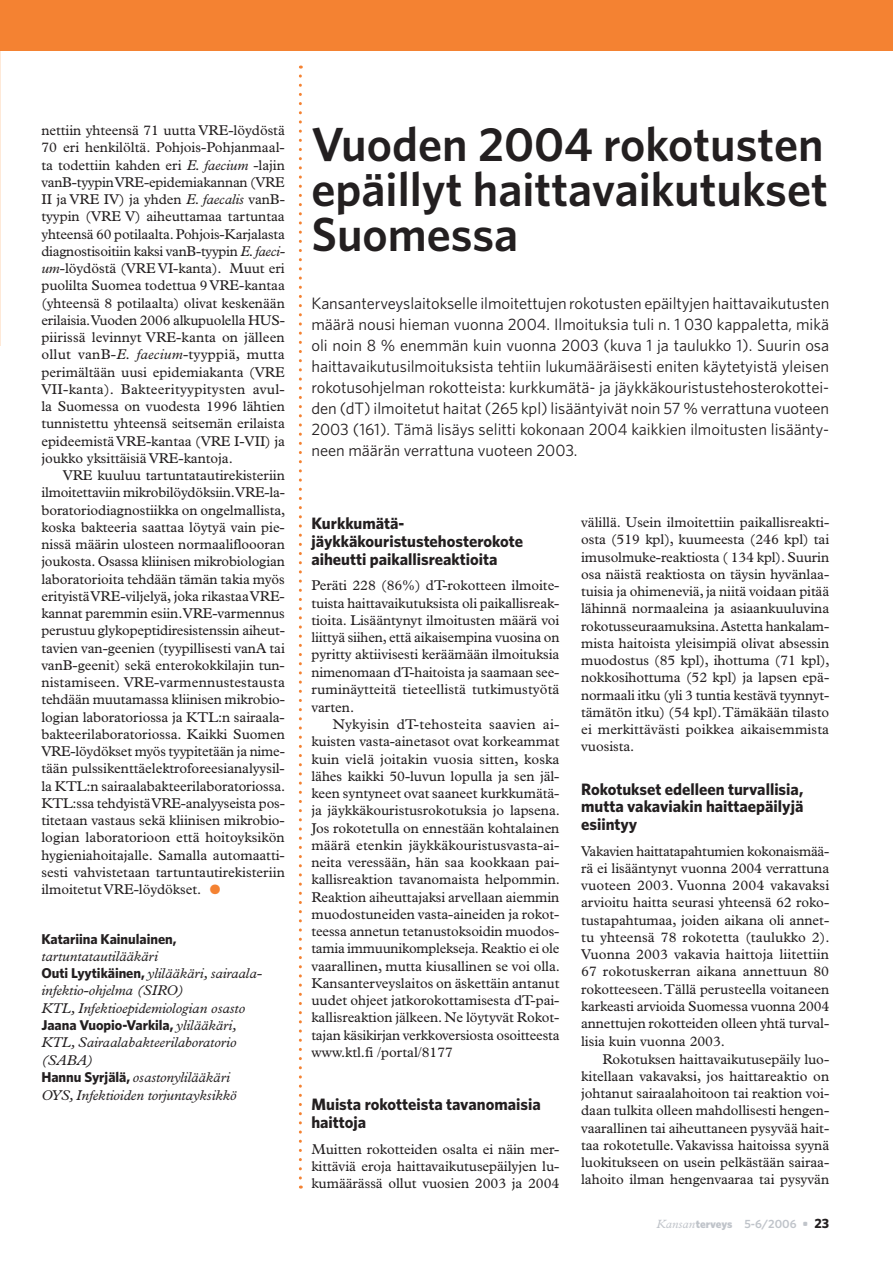
<style>
.page{position:relative;width:893px;height:1263px;background:#fff}
.page>*{position:absolute;margin:0;border:0;box-sizing:border-box;transform-origin:0 0}
.t1{font:600 48px/45px "Whitney";color:#231f20;text-align:justify}
.t2{font:16.5px/21px "Whitney";letter-spacing:-.005em;color:#231f20;text-align:justify}
.t3{font:700 16.5px/17.5px "Whitney";color:#231f20}
.t4{font:14.25px/17.2px "Plantin";letter-spacing:-.005em;color:#231f20;text-align:justify}
.t5{font:italic 14.25px/17.2px "Plantin";letter-spacing:-.005em;color:#231f20}
.t6{font:700 14.25px "Whitney";letter-spacing:-.005em;color:#231f20}
.t7{font:600 12px "Whitney";color:#c0c4ca}
.s1{font-style:italic}
.s2{color:#f48232}
.s3{font-family:"Whitney";font-weight:700;font-style:normal}
.s4{font-family:"Plantin";font-weight:400;font-style:italic}
.s5{font-weight:900;font-size:11.25px}
.s6{font-weight:700}
.s7{font-weight:700;font-size:13.5px;color:#231f20}
</style>
<div class="page">
<hr style="left:0;top:50px;width:1px;height:295px;background:#fee9d8">
<div style="left:0;top:0;width:893px;height:51px;background:#f48232"></div>
<svg style="left:299px;top:66px;width:3px;height:1112px"></svg>
<p class="t4" style="left:41px;top:122px;width:245px">nettiin yhteensä 71 uutta VRE-löydöstä 70 eri henkilöltä. Pohjois-Pohjanmaal&shy;ta todettiin kahden eri <span class="s1">E. faecium</span> -lajin vanB-tyypinVRE-epidemiakannan (VRE II ja VRE IV) ja yhden <span class="s1">E. faecalis</span> vanB&shy;tyypin (VRE V) aiheuttamaa tartuntaa yhteensä 60 potilaalta.Pohjois-Karjalasta diagnostisoitiin kaksi vanB-tyypin <span class="s1">E.faeci&shy;um</span>-löydöstä (VRE VI-kanta). Muut eri puolilta Suomea todettua 9VRE-kantaa (yhteensä 8 potilaalta) olivat keskenään erilaisia.Vuoden 2006 alkupuolella HUS&shy;piirissä levinnyt VRE-kanta on jälleen ollut vanB-<span class="s1">E. faecium</span>-tyyppiä, mutta perimältään uusi epidemiakanta (VRE VII-kanta). Bakteerityypitysten avul&shy;la Suomessa on vuodesta 1996 lähtien tunnistettu yhteensä seitsemän erilaista epideemistäVRE-kantaa (VRE I-VII) ja joukko yksittäisiä VRE-kantoja.</p>
<p class="t4" style="left:41px;top:467px;width:245px;text-indent:21px">VRE kuuluu tartuntatautirekisteriin ilmoitettaviin mikrobilöydöksiin.VRE-la&shy;boratoriodiagnostiikka on ongelmallista, koska bakteeria saattaa löytyä vain pie&shy;nissä määrin ulosteen normaalifloooran joukosta. Osassa kliinisen mikrobiologian laboratorioita tehdään tämän takia myös erityistäVRE-viljelyä, joka rikastaaVRE&shy;kannat paremmin esiin.VRE-varmennus perustuu glykopeptidiresistenssin aiheut&shy;tavien van-geenien (tyypillisesti vanA tai vanB-geenit) sekä enterokokkilajin tun&shy;nistamiseen. VRE-varmennustestausta tehdään muutamassa kliinisen mikrobio&shy;logian laboratoriossa ja KTL:n sairaala&shy;bakteerilaboratoriossa. Kaikki Suomen VRE-löydökset myös tyypitetään ja nime&shy;tään pulssikenttäelektroforeesianalyysil&shy;la KTL:n sairaalabakteerilaboratoriossa.<br>KTL:ssa tehdyistäVRE-analyyseista pos&shy;titetaan vastaus sekä kliinisen mikrobio&shy;logian laboratorioon että hoitoyksikön hygieniahoitajalle. Samalla automaatti&shy;sesti vahvistetaan tartuntautirekisteriin ilmoitetut VRE-löydökset. <span class="s2">●</span></p>
<p class="t6" style="left:41px;top:930px;width:137px">Katariina Kainulainen,</p>
<p class="t5" style="left:41px;top:947px;width:222px">tartuntatautilääkäri<br><span class="s3">Outi Lyytikäinen,</span> ylilääkäri, sairaala&shy;infektio-ohjelma (SIRO)<br>KTL, Infektioepidemiologian osasto</p>
<p class="t6" style="left:41px;top:1016px;width:197px">Jaana Vuopio-Varkila, <span class="s4">ylilääkäri,</span></p>
<p class="t5" style="left:41px;top:1034px;width:197px">KTL, Sairaalabakteerilaboratorio (SABA)<br><span class="s3">Hannu Syrjälä,</span> osastonylilääkäri<br>OYS, Infektioiden torjuntayksikkö</p>
<h1 class="t1" style="left:311px;top:121px;width:518px">Vuoden 2004 rokotusten epäillyt haittavaikutukset Suomessa</h1>
<p class="t2" style="left:311px;top:292px;width:519px">Kansanterveyslaitokselle ilmoitettujen rokotusten epäiltyjen haittavaikutusten määrä nousi hieman vuonna 2004. Ilmoituksia tuli n. 1 030 kappaletta, mikä oli noin 8 % enemmän kuin vuonna 2003 (kuva 1 ja taulukko 1). Suurin osa haittavaikutusilmoituksista tehtiin lukumääräisesti eniten käytetyistä yleisen rokotusohjelman rokotteista: kurkkumätä- ja jäykkäkouristustehosterokottei&shy;den (dT) ilmoitetut haitat (265 kpl) lisääntyivät noin 57 % verrattuna vuoteen 2003 (161). Tämä lisäys selitti kokonaan 2004 kaikkien ilmoitusten lisäänty&shy;neen määrän verrattuna vuoteen 2003.</p>
<p class="t3" style="left:311px;top:514px;width:213px">Kurkkumätä&shy;jäykkäkouristustehosterokote aiheutti paikallisreaktioita</p>
<p class="t4" style="left:311px;top:577px;width:250px">Peräti 228 (86%) dT-rokotteen ilmoite&shy;tuista haittavaikutuksista oli paikallisreak&shy;tioita. Lisääntynyt ilmoitusten määrä voi liittyä siihen, että aikaisempina vuosina on pyritty aktiivisesti keräämään ilmoituksia nimenomaan dT-haitoista ja saamaan see&shy;ruminäytteitä tieteellistä tutkimustyötä varten.</p>
<p class="t4" style="left:311px;top:716px;width:250px;text-indent:21px">Nykyisin dT-tehosteita saavien ai&shy;kuisten vasta-ainetasot ovat korkeammat kuin vielä joitakin vuosia sitten, koska lähes kaikki 50-luvun lopulla ja sen jäl&shy;keen syntyneet ovat saaneet kurkkumätä&shy;ja jäykkäkouristusrokotuksia jo lapsena.<br>Jos rokotetulla on ennestään kohtalainen määrä etenkin jäykkäkouristusvasta-ai&shy;neita veressään, hän saa kookkaan pai&shy;kallisreaktion tavanomaista helpommin.<br>Reaktion aiheuttajaksi arvellaan aiemmin muodostuneiden vasta-aineiden ja rokot&shy;teessa annetun tetanustoksoidin muodos&shy;tamia immuunikomplekseja. Reaktio ei ole vaarallinen, mutta kiusallinen se voi olla.<br>Kansanterveyslaitos on äskettäin antanut uudet ohjeet jatkorokottamisesta dT-pai&shy;kallisreaktion jälkeen. Ne löytyvät Rokot&shy;tajan käsikirjan verkkoversiosta osoitteesta www.ktl.fi /portal/8177</p>
<p class="t3" style="left:311px;top:1094px;width:231px;line-height:18px">Muista rokotteista tavanomaisia haittoja</p>
<p class="t4" style="left:311px;top:1140px;width:250px">Muitten rokotteiden osalta ei näin mer&shy;kittäviä eroja haittavaikutusepäilyjen lu&shy;kumäärässä ollut vuosien 2003 ja 2004</p>
<p class="t4" style="left:581px;top:514px;width:250px">välillä. Usein ilmoitettiin paikallisreakti&shy;osta (519 kpl), kuumeesta (246 kpl) tai imusolmuke-reaktiosta ( 134 kpl). Suurin osa näistä reaktiosta on täysin hyvänlaa&shy;tuisia ja ohimeneviä, ja niitä voidaan pitää lähinnä normaaleina ja asiaankuuluvina rokotusseuraamuksina.Astetta hankalam&shy;mista haitoista yleisimpiä olivat absessin muodostus (85 kpl), ihottuma (71 kpl), nokkosihottuma (52 kpl) ja lapsen epä&shy;normaali itku (yli 3 tuntia kestävä tyynnyt&shy;tämätön itku) (54 kpl).Tämäkään tilasto ei merkittävästi poikkea aikaisemmista vuosista.</p>
<p class="t3" style="left:581px;top:779px;width:224px;text-align:justify">Rokotukset edelleen turvallisia, mutta vakaviakin haittaepäilyjä esiintyy</p>
<p class="t4" style="left:581px;top:842px;width:250px">Vakavien haittatapahtumien kokonaismää&shy;rä ei lisääntynyt vuonna 2004 verrattuna vuoteen 2003. Vuonna 2004 vakavaksi arvioitu haitta seurasi yhteensä 62 roko&shy;tustapahtumaa, joiden aikana oli annet&shy;tu yhteensä 78 rokotetta (taulukko 2).<br>Vuonna 2003 vakavia haittoja liitettiin 67 rokotuskerran aikana annettuun 80 rokotteeseen.Tällä perusteella voitaneen karkeasti arvioida Suomessa vuonna 2004 annettujen rokotteiden olleen yhtä turval&shy;lisia kuin vuonna 2003.</p>
<p class="t4" style="left:581px;top:1050px;width:250px;text-indent:21px">Rokotuksen haittavaikutusepäily luo&shy;kitellaan vakavaksi, jos haittareaktio on johtanut sairaalahoitoon tai reaktion voi&shy;daan tulkita olleen mahdollisesti hengen&shy;vaarallinen tai aiheuttaneen pysyvää hait&shy;taa rokotetulle.Vakavissa haitoissa syynä luokitukseen on usein pelkästään sairaa&shy;lahoito ilman hengenvaaraa tai pysyvän</p>
<p class="t7" style="left:657px;top:1216px;width:173px"><span class="s4">Kansan</span><span class="s5">terveys</span> 5-6/2006 <span class="s6">•</span> <span class="s7">23</span></p>
</div>
